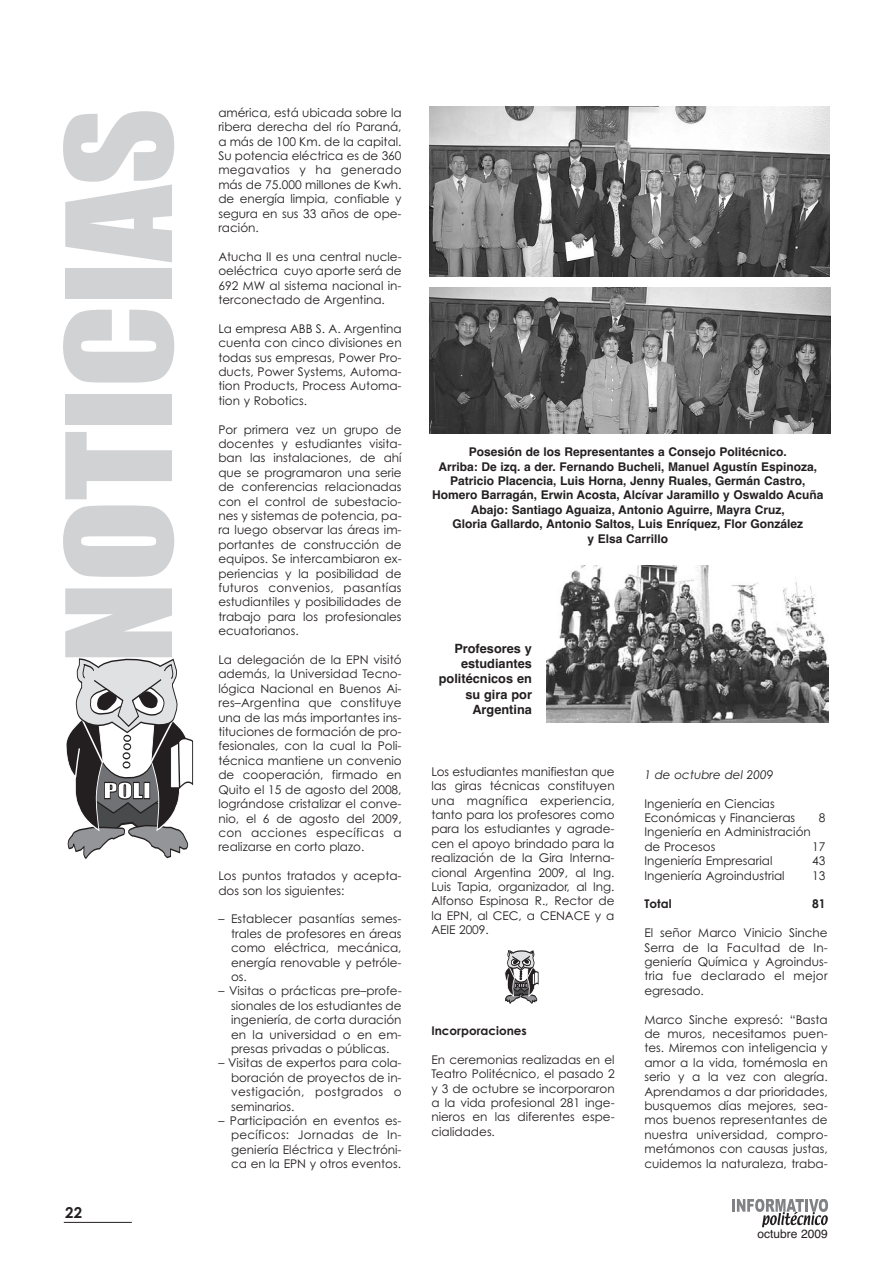
<style>
.page{position:relative;width:893px;height:1263px;background:#fff}
.page>*{position:absolute;margin:0;border:0;box-sizing:border-box;transform-origin:0 0}
.t1{font:135px "Impact";color:#d1d2d4;scale:1.11 1}
.t2{font:700 15px "Century Gothic";color:#231f20}
.t3{font:700 12.75px/15.3px "Helvetica";color:#231f20;text-align:right}
.t4{font:12px/14.4px "Century Gothic";color:#231f20;text-align:justify}
.t5{font:700 12px/14.4px "Helvetica";color:#231f20;text-align:center}
.t6{font:700 12px "Century Gothic";color:#231f20}
.t7{font:italic 12px "Century Gothic";color:#231f20}
.t8{font:12px "Helvetica";color:#231f20}
</style>
<div class="page">
<svg style="left:732px;top:1199px;width:96px;height:28px"></svg>
<hr style="left:64px;top:1222px;width:68px;height:1px;background:#231f20">
<img style="left:429px;top:106px;width:400px;height:171px">
<img style="left:429px;top:288px;width:401px;height:145px">
<img style="left:547px;top:566px;width:281px;height:157px">
<svg style="left:505px;top:950px;width:33px;height:54px"></svg>
<svg style="left:66px;top:658px;width:128px;height:201px"></svg>
<h1 class="t1" style="left:46px;top:663px;width:502px;rotate:-90deg">NOTICIAS</h1>
<p class="t2" style="left:65px;top:1204px;width:18px">22</p>
<p class="t4" style="left:218px;top:105px;width:185px">américa, está ubicada sobre la ribera derecha del río Paraná, a más de 100 Km. de la capital.<br>Su potencia eléctrica es de 360 megavatios y ha generado más de 75.000 millones de Kwh. de energía limpia, confiable y segura en sus 33 años de ope&shy;ración.</p>
<p class="t4" style="left:218px;top:249px;width:185px">Atucha II es una central nucle&shy;oeléctrica cuyo aporte será de 692 MW al sistema nacional in&shy;terconectado de Argentina.</p>
<p class="t4" style="left:218px;top:321px;width:185px">La empresa ABB S. A. Argentina cuenta con cinco divisiones en todas sus empresas, Power Pro&shy;ducts, Power Systems, Automa&shy;tion Products, Process Automa&shy;tion y Robotics.</p>
<p class="t4" style="left:218px;top:422px;width:185px">Por primera vez un grupo de docentes y estudiantes visita&shy;ban las instalaciones, de ahí que se programaron una serie de conferencias relacionadas con el control de subestacio&shy;nes y sistemas de potencia, pa&shy;ra luego observar las áreas im&shy;portantes de construcción de equipos. Se intercambiaron ex&shy;periencias y la posibilidad de futuros convenios, pasantías estudiantiles y posibilidades de trabajo para los profesionales ecuatorianos.</p>
<p class="t4" style="left:218px;top:653px;width:185px">La delegación de la EPN visitó además, la Universidad Tecno&shy;lógica Nacional en Buenos Ai&shy;res–Argentina que constituye una de las más importantes ins&shy;tituciones de formación de pro&shy;fesionales, con la cual la Poli&shy;técnica mantiene un convenio de cooperación, firmado en Quito el 15 de agosto del 2008, lográndose cristalizar el conve&shy;nio, el 6 de agosto del 2009, con acciones específicas a realizarse en corto plazo.</p>
<p class="t4" style="left:218px;top:869px;width:185px">Los puntos tratados y acepta&shy;dos son los siguientes:</p>
<p class="t4" style="left:231px;top:912px;width:172px;text-indent:-13px">– Establecer pasantías semes&shy;trales de profesores en áreas como eléctrica, mecánica, energía renovable y petróle&shy;os.</p>
<p class="t4" style="left:231px;top:984px;width:172px;text-indent:-13px">– Visitas o prácticas pre–profe&shy;sionales de los estudiantes de ingeniería, de corta duración en la universidad o en em&shy;presas privadas o públicas.</p>
<p class="t4" style="left:231px;top:1056px;width:172px;text-indent:-13px">– Visitas de expertos para cola&shy;boración de proyectos de in&shy;vestigación, postgrados o seminarios.</p>
<p class="t4" style="left:231px;top:1113px;width:172px;text-indent:-13px">– Participación en eventos es&shy;pecíficos: Jornadas de In&shy;geniería Eléctrica y Electróni&shy;ca en la EPN y otros eventos.</p>
<p class="t5" style="left:432px;top:445px;width:393px">Posesión de los Representantes a Consejo Politécnico.<br>Arriba: De izq. a der. Fernando Bucheli, Manuel Agustín Espinoza, Patricio Placencia, Luis Horna, Jenny Ruales, Germán Castro, Homero Barragán, Erwin Acosta, Alcívar Jaramillo y Oswaldo Acuña Abajo: Santiago Aguaiza, Antonio Aguirre, Mayra Cruz,<br>Gloria Gallardo, Antonio Saltos, Luis Enríquez, Flor González<br>y Elsa Carrillo</p>
<p class="t3" style="left:439px;top:641px;width:95px">Profesores y estudiantes politécnicos en su gira por<br>Argentina</p>
<p class="t4" style="left:431px;top:764px;width:185px">Los estudiantes manifiestan que las giras técnicas constituyen una magnífica experiencia, tanto para los profesores como para los estudiantes y agrade&shy;cen el apoyo brindado para la realización de la Gira Interna&shy;cional Argentina 2009, al Ing.<br>Luis Tapia, organizador, al Ing.<br>Alfonso Espinosa R., Rector de la EPN, al CEC, a CENACE y a AEIE 2009.</p>
<p class="t6" style="left:431px;top:1024px;width:97px">Incorporaciones</p>
<p class="t4" style="left:431px;top:1052px;width:185px">En ceremonias realizadas en el Teatro Politécnico, el pasado 2 y 3 de octubre se incorporaron a la vida profesional 281 inge&shy;nieros en las diferentes espe&shy;cialidades.</p>
<p class="t7" style="left:644px;top:767px;width:130px">1 de octubre del 2009</p>
<p class="t4" style="left:644px;top:796px;width:152px">Ingeniería en Ciencias<br>Económicas y Financieras</p>
<p class="t4" style="left:819px;top:810px;width:8px">8</p>
<p class="t4" style="left:644px;top:825px;width:168px">Ingeniería en Administración de Procesos</p>
<p class="t4" style="left:812px;top:839px;width:15px">17</p>
<p class="t4" style="left:644px;top:854px;width:129px">Ingeniería Empresarial</p>
<p class="t4" style="left:812px;top:854px;width:15px">43</p>
<p class="t4" style="left:644px;top:868px;width:142px">Ingeniería Agroindustrial</p>
<p class="t4" style="left:812px;top:868px;width:15px">13</p>
<p class="t6" style="left:644px;top:897px;width:29px">Total</p>
<p class="t6" style="left:812px;top:897px;width:15px">81</p>
<p class="t4" style="left:644px;top:926px;width:185px">El señor Marco Vinicio Sinche Serra de la Facultad de In&shy;geniería Química y Agroindus&shy;tria fue declarado el mejor egresado.</p>
<p class="t4" style="left:644px;top:1012px;width:185px">Marco Sinche expresó: “Basta de muros, necesitamos puen&shy;tes. Miremos con inteligencia y amor a la vida, tomémosla en serio y a la vez con alegría.<br>Aprendamos a dar prioridades, busquemos días mejores, sea&shy;mos buenos representantes de nuestra universidad, compro&shy;metámonos con causas justas, cuidemos la naturaleza, traba-</p>
<p class="t8" style="left:757px;top:1226px;width:72px">octubre 2009</p>
</div>
